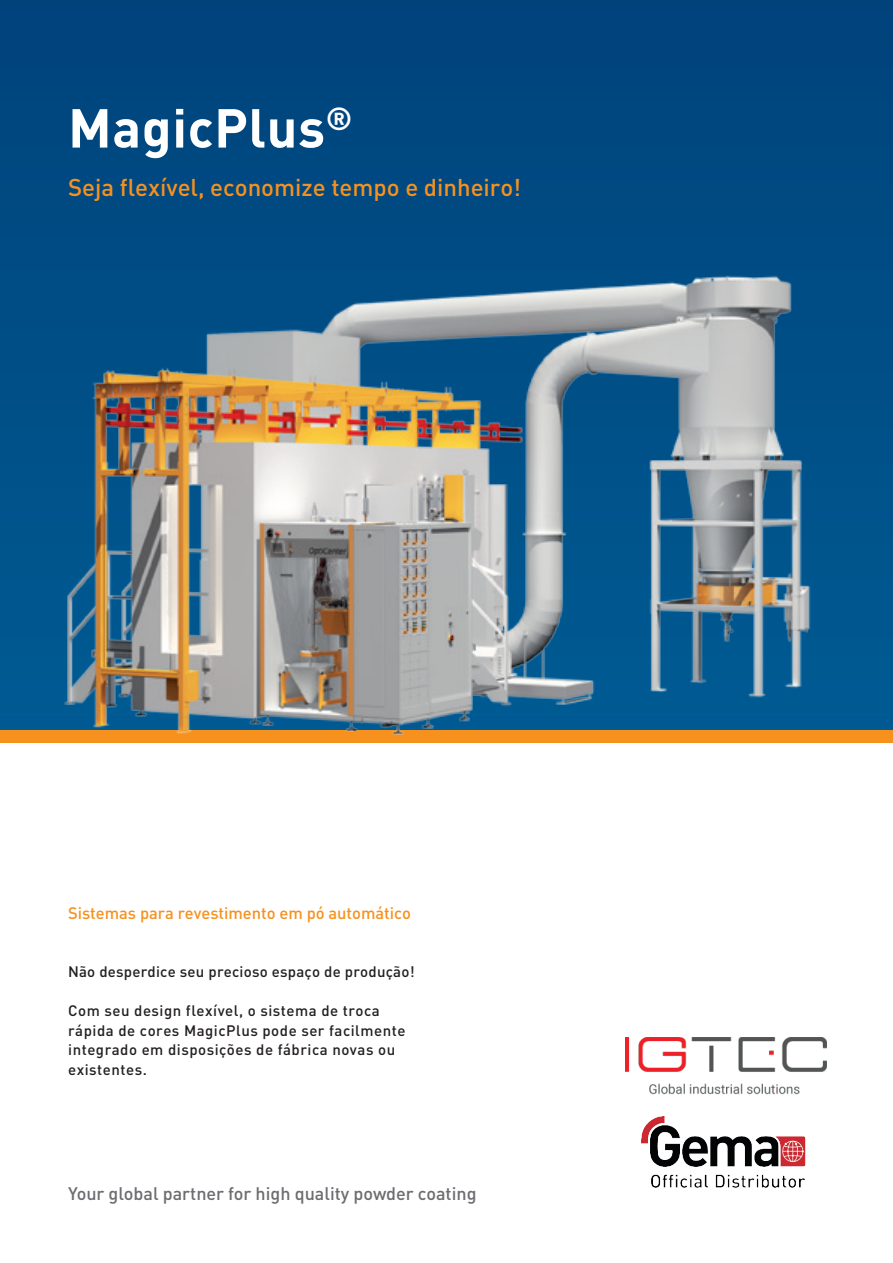
<style>
.page{position:relative;width:893px;height:1263px;background:#fff}
.page>*{position:absolute;margin:0;border:0;box-sizing:border-box;transform-origin:0 0}
.t1{font:700 54px "DIN Pro";letter-spacing:.01em;color:#fff}
.t2{font:500 24px "DIN Pro";color:#f6911e}
.t3{font:500 18px "DIN Pro";color:#6c6d70}
.t4{font:500 16.5px "DIN Pro";color:#f6911e}
.t5{font:500 15px/19.5px "DIN Pro";letter-spacing:.035em;color:#231f20}
.t6{font:500 15px "DIN Pro";letter-spacing:.015em;color:#231f20}
</style>
<div class="page">
<div style="left:0;top:0;width:893px;height:737px;background:linear-gradient(to bottom,#00437b,#005b93)"></div>
<div style="left:0;top:730px;width:893px;height:13px;background:#f6911e"></div>
<img style="left:49px;top:258px;width:774px;height:477px">
<img style="left:625px;top:1037px;width:201px;height:58px">
<img style="left:642px;top:1117px;width:164px;height:71px">
<h1 class="t1" style="left:68px;top:92px;width:286px">MagicPlus<sup>®</sup></h1>
<h2 class="t2" style="left:68px;top:172px;width:455px">Seja flexível, economize tempo e dinheiro!</h2>
<p class="t4" style="left:68px;top:902px;width:344px">Sistemas para revestimento em pó automático</p>
<p class="t6" style="left:68px;top:962px;width:348px">Não desperdice seu precioso espaço de produção!</p>
<p class="t5" style="left:68px;top:1001px;width:339px">Com seu design flexível, o sistema de troca rápida de cores MagicPlus pode ser facilmente integrado em disposições de fábrica novas ou existentes.</p>
<p class="t3" style="left:68px;top:1182px;width:410px">Your global partner for high quality powder coating</p>
</div>
